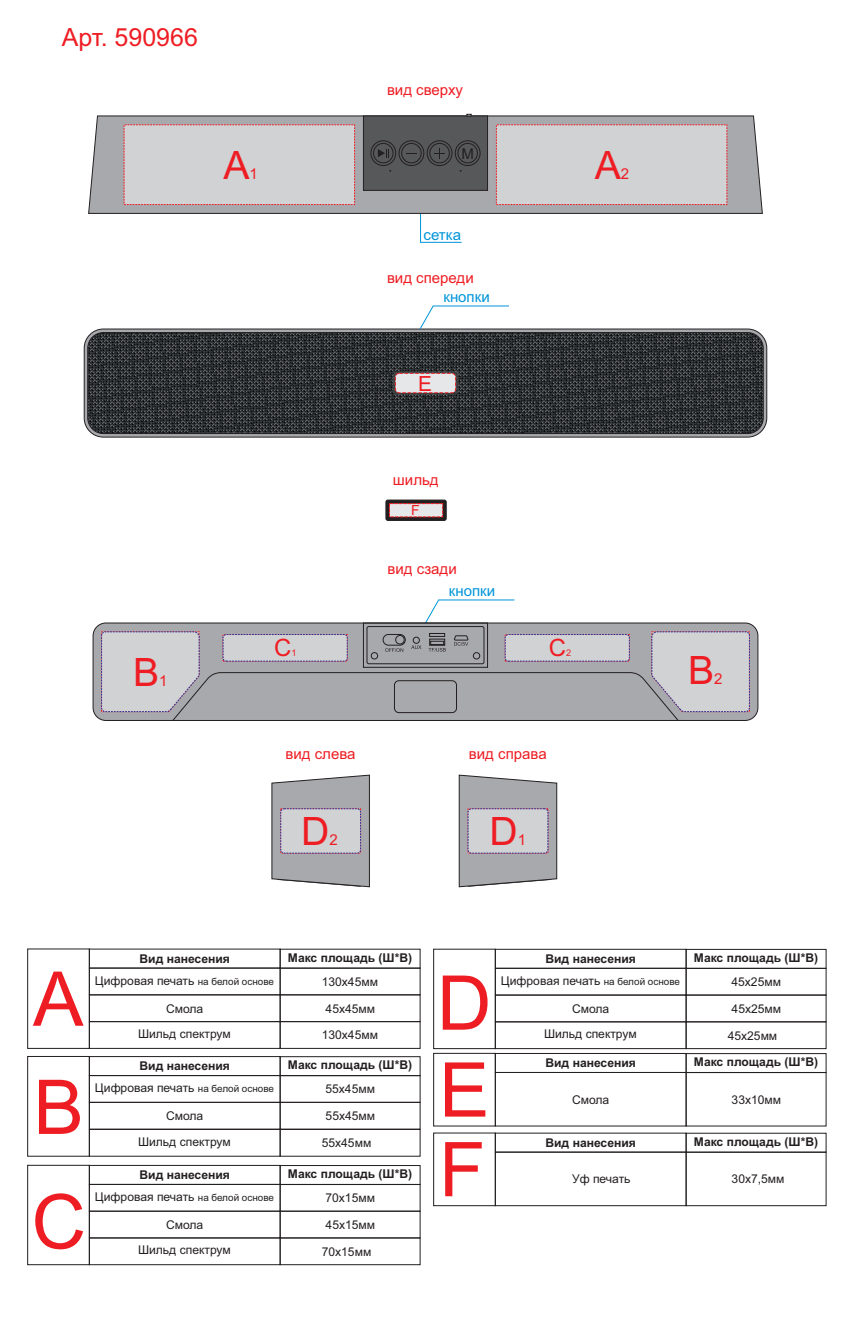
<style>
.page{position:relative;width:851px;height:1329px;background:#fff}
.page>*{position:absolute;margin:0;border:0;box-sizing:border-box;transform-origin:0 0}
.t1{font:75.62px/86.9px "Arial";color:#ee1d23}
.t2{font:39.12px "Arial";color:#ee1d23}
.t3{font:25px "Arial";color:#ee1d23}
.t4{font:23.94px "Arial";color:#ee1d23}
.t5{font:20.88px "Arial";color:#ee1d23}
.t6{font:15px "Arial";color:#ee1d23}
.t7{font:15px "Arial";color:#0095d9}
.t8{font:15px "Arial";color:#231f20}
.t9{font:13.94px "Arial";color:#ee1d23}
.t10{font:12.12px "Arial";color:#231f20}
.t11{font:700 12.12px "Arial";color:#231f20}
.t12{font:9.19px "Arial";color:#ee1d23}
.s1{font-size:9.88px}
</style>
<div class="page">
<svg style="left:84px;top:329px;width:682px;height:108px;background:#8f8f92"></svg>
<svg style="left:88px;top:332px;width:675px;height:102px;background:#2f3334"></svg>
<svg style="left:419px;top:306px;width:90px;height:23px"></svg>
<svg style="left:392px;top:371px;width:66px;height:24px"></svg>
<div style="left:395px;top:373px;width:60px;height:20px;background:#e6e7e9;border:1px dashed #ee1d23;border-radius:4px"></div>
<svg style="left:385px;top:500px;width:61px;height:21px"></svg>
<svg style="left:389px;top:503px;width:54px;height:14px"></svg>
<div style="left:89px;top:967px;width:191px;height:28px;border:1px solid #231f20"></div>
<div style="left:89px;top:1021px;width:191px;height:28px;border:1px solid #231f20"></div>
<div style="left:495px;top:1021px;width:191px;height:28px;border:1px solid #231f20"></div>
<div style="left:89px;top:1237px;width:191px;height:28px;border:1px solid #231f20"></div>
<div style="left:89px;top:1129px;width:191px;height:27px;border:1px solid #231f20"></div>
<div style="left:280px;top:967px;width:140px;height:28px;border:1px solid #231f20"></div>
<div style="left:280px;top:1021px;width:140px;height:28px;border:1px solid #231f20"></div>
<div style="left:685px;top:1021px;width:141px;height:28px;border:1px solid #231f20"></div>
<div style="left:280px;top:1237px;width:140px;height:28px;border:1px solid #231f20"></div>
<div style="left:280px;top:1129px;width:140px;height:27px;border:1px solid #231f20"></div>
<div style="left:27px;top:948px;width:63px;height:101px;border:1px solid #231f20"></div>
<div style="left:89px;top:994px;width:191px;height:28px;border:1px solid #231f20"></div>
<div style="left:280px;top:994px;width:140px;height:28px;border:1px solid #231f20"></div>
<div style="left:89px;top:1056px;width:191px;height:20px;border:1px solid #231f20"></div>
<div style="left:89px;top:1075px;width:191px;height:28px;border:1px solid #231f20"></div>
<div style="left:280px;top:1056px;width:140px;height:20px;border:1px solid #231f20"></div>
<div style="left:280px;top:1075px;width:140px;height:28px;border:1px solid #231f20"></div>
<div style="left:27px;top:1056px;width:63px;height:100px;border:1px solid #231f20"></div>
<div style="left:89px;top:1102px;width:191px;height:27px;border:1px solid #231f20"></div>
<div style="left:280px;top:1102px;width:140px;height:27px;border:1px solid #231f20"></div>
<div style="left:89px;top:1165px;width:191px;height:20px;border:1px solid #231f20"></div>
<div style="left:89px;top:1184px;width:191px;height:27px;border:1px solid #231f20"></div>
<div style="left:280px;top:1165px;width:140px;height:20px;border:1px solid #231f20"></div>
<div style="left:280px;top:1184px;width:140px;height:27px;border:1px solid #231f20"></div>
<div style="left:27px;top:1165px;width:63px;height:100px;border:1px solid #231f20"></div>
<div style="left:89px;top:1211px;width:191px;height:27px;border:1px solid #231f20"></div>
<div style="left:280px;top:1211px;width:140px;height:27px;border:1px solid #231f20"></div>
<div style="left:495px;top:949px;width:191px;height:20px;border:1px solid #231f20"></div>
<div style="left:495px;top:1053px;width:191px;height:20px;border:1px solid #231f20"></div>
<div style="left:495px;top:968px;width:191px;height:27px;border:1px solid #231f20"></div>
<div style="left:685px;top:949px;width:141px;height:20px;border:1px solid #231f20"></div>
<div style="left:685px;top:1053px;width:141px;height:20px;border:1px solid #231f20"></div>
<div style="left:685px;top:1133px;width:141px;height:19px;border:1px solid #231f20"></div>
<div style="left:685px;top:968px;width:141px;height:27px;border:1px solid #231f20"></div>
<div style="left:433px;top:949px;width:62px;height:100px;border:1px solid #231f20"></div>
<div style="left:433px;top:1053px;width:62px;height:73px;border:1px solid #231f20"></div>
<div style="left:433px;top:1132px;width:62px;height:74px;border:1px solid #231f20"></div>
<div style="left:495px;top:994px;width:191px;height:28px;border:1px solid #231f20"></div>
<div style="left:495px;top:1072px;width:191px;height:54px;border:1px solid #231f20"></div>
<div style="left:495px;top:1151px;width:191px;height:55px;border:1px solid #231f20"></div>
<div style="left:685px;top:994px;width:141px;height:28px;border:1px solid #231f20"></div>
<div style="left:685px;top:1072px;width:141px;height:54px;border:1px solid #231f20"></div>
<div style="left:685px;top:1151px;width:141px;height:55px;border:1px solid #231f20"></div>
<svg style="left:459px;top:775px;width:98px;height:112px;background:#a9a8ac"></svg>
<div style="left:468px;top:808px;width:80px;height:45px;background:#d1d2d4;border:1px dashed #2e3092;border-radius:4px"></div>
<svg style="left:271px;top:775px;width:99px;height:112px;background:#a8a8ac"></svg>
<div style="left:280px;top:808px;width:80px;height:45px;background:#d1d2d4;border:1px dashed #2e3092;border-radius:4px"></div>
<svg style="left:425px;top:599px;width:89px;height:24px"></svg>
<div style="left:93px;top:623px;width:665px;height:98px;background:#a8a9ad;border:1px solid #231f20;border-radius:13px"></div>
<div style="left:363px;top:623px;width:124px;height:44px;border:1px solid #231f20"></div>
<div style="left:367px;top:626px;width:117px;height:38px;border:1px solid #231f20;border-radius:2px"></div>
<svg style="left:101px;top:631px;width:648px;height:90px"></svg>
<svg style="left:420px;top:221px;width:42px;height:22px"></svg>
<svg style="left:88px;top:116px;width:674px;height:105px;fill:#a8a9ad"></svg>
<div style="left:124px;top:124px;width:231px;height:81px;background:#d1d2d4"></div>
<svg style="left:363px;top:114px;width:125px;height:77px;background:#535455"></svg>
<div style="left:496px;top:124px;width:231px;height:81px;background:#d1d2d4"></div>
<h3 class="t3" style="left:62px;top:28px;width:138px">Арт. 590966</h3>
<h2 class="t2" style="left:223px;top:150px;width:28px">A</h2>
<p class="t6" style="left:249px;top:168px;width:10px">1</p>
<p class="t6" style="left:387px;top:84px;width:78px">вид сверху</p>
<p class="t8" style="left:461px;top:148px;width:14px">М</p>
<p class="t7" style="left:423px;top:229px;width:39px">сетка</p>
<p class="t6" style="left:387px;top:272px;width:88px">вид спереди</p>
<p class="t7" style="left:443px;top:291px;width:48px">кнопки</p>
<h3 class="t5" style="left:418px;top:375px;width:15px">E</h3>
<h2 class="t2" style="left:594px;top:150px;width:28px">A</h2>
<p class="t6" style="left:621px;top:168px;width:10px">2</p>
<h2 class="t2" style="left:133px;top:657px;width:28px">В</h2>
<p class="t6" style="left:159px;top:675px;width:10px">1</p>
<h3 class="t4" style="left:274px;top:639px;width:19px">С</h3>
<p class="t12" style="left:291px;top:650px;width:7px">1</p>
<p class="t6" style="left:393px;top:474px;width:47px">шильд</p>
<p class="t9" style="left:411px;top:505px;width:10px">F</p>
<p class="t6" style="left:387px;top:563px;width:71px">вид сзади</p>
<p class="t7" style="left:449px;top:585px;width:48px">кнопки</p>
<h3 class="t4" style="left:548px;top:639px;width:19px">С</h3>
<p class="t12" style="left:566px;top:650px;width:7px">2</p>
<p class="t6" style="left:285px;top:748px;width:72px">вид слева</p>
<p class="t6" style="left:469px;top:748px;width:79px">вид справа</p>
<h2 class="t2" style="left:301px;top:816px;width:30px">D</h2>
<p class="t6" style="left:329px;top:834px;width:10px">2</p>
<h2 class="t2" style="left:489px;top:816px;width:30px">D</h2>
<p class="t6" style="left:517px;top:834px;width:10px">1</p>
<h2 class="t2" style="left:688px;top:655px;width:28px">В</h2>
<p class="t6" style="left:714px;top:673px;width:10px">2</p>
<h1 class="t1" style="left:33px;top:963px;width:52px">A</h1>
<h1 class="t1" style="left:33px;top:1071px;width:52px">B</h1>
<h1 class="t1" style="left:31px;top:1185px;width:56px">C</h1>
<p class="t11" style="left:139px;top:954px;width:92px">Вид нанесения</p>
<p class="t11" style="left:288px;top:953px;width:126px">Макс площадь (Ш*В)</p>
<p class="t10" style="left:95px;top:976px;width:180px">Цифровая печать <span class="s1">на белой основе</span></p>
<p class="t11" style="left:693px;top:953px;width:126px">Макс площадь (Ш*В)</p>
<p class="t11" style="left:545px;top:954px;width:92px">Вид нанесения</p>
<h1 class="t1" style="left:437px;top:966px;width:56px">D<br>E</h1>
<h1 class="t1" style="left:439px;top:1133px;width:48px">F</h1>
<p class="t10" style="left:501px;top:976px;width:180px">Цифровая печать <span class="s1">на белой основе</span></p>
<p class="t10" style="left:731px;top:977px;width:51px">45х25мм</p>
<p class="t10" style="left:572px;top:1004px;width:39px">Смола</p>
<p class="t10" style="left:321px;top:977px;width:58px">130х45мм</p>
<p class="t10" style="left:166px;top:1004px;width:39px">Смола</p>
<p class="t10" style="left:325px;top:1003px;width:51px">45х45мм</p>
<p class="t10" style="left:731px;top:1004px;width:51px">45х25мм</p>
<p class="t10" style="left:138px;top:1029px;width:94px">Шильд спектрум</p>
<p class="t10" style="left:544px;top:1029px;width:94px">Шильд спектрум</p>
<p class="t10" style="left:321px;top:1030px;width:58px">130х45мм</p>
<p class="t10" style="left:727px;top:1030px;width:51px">45х25мм</p>
<p class="t11" style="left:693px;top:1057px;width:126px">Макс площадь (Ш*В)</p>
<p class="t11" style="left:545px;top:1058px;width:92px">Вид нанесения</p>
<p class="t11" style="left:139px;top:1061px;width:92px">Вид нанесения</p>
<p class="t11" style="left:288px;top:1060px;width:126px">Макс площадь (Ш*В)</p>
<p class="t10" style="left:95px;top:1083px;width:180px">Цифровая печать <span class="s1">на белой основе</span></p>
<p class="t10" style="left:325px;top:1084px;width:51px">55х45мм</p>
<p class="t10" style="left:166px;top:1111px;width:39px">Смола</p>
<p class="t10" style="left:325px;top:1111px;width:51px">55х45мм</p>
<p class="t10" style="left:572px;top:1095px;width:39px">Смола</p>
<p class="t10" style="left:731px;top:1094px;width:51px">33х10мм</p>
<p class="t11" style="left:693px;top:1137px;width:126px">Макс площадь (Ш*В)</p>
<p class="t10" style="left:138px;top:1137px;width:94px">Шильд спектрум</p>
<p class="t11" style="left:545px;top:1138px;width:92px">Вид нанесения</p>
<p class="t10" style="left:321px;top:1138px;width:51px">55х45мм</p>
<p class="t11" style="left:139px;top:1170px;width:92px">Вид нанесения</p>
<p class="t11" style="left:288px;top:1169px;width:126px">Макс площадь (Ш*В)</p>
<p class="t10" style="left:95px;top:1192px;width:180px">Цифровая печать <span class="s1">на белой основе</span></p>
<p class="t10" style="left:325px;top:1193px;width:51px">70х15мм</p>
<p class="t10" style="left:166px;top:1220px;width:39px">Смола</p>
<p class="t10" style="left:325px;top:1220px;width:51px">45х15мм</p>
<p class="t10" style="left:731px;top:1174px;width:54px">30х7,5мм</p>
<p class="t10" style="left:572px;top:1174px;width:60px">Уф печать</p>
<p class="t10" style="left:138px;top:1245px;width:94px">Шильд спектрум</p>
<p class="t10" style="left:321px;top:1247px;width:51px">70х15мм</p>
</div>
